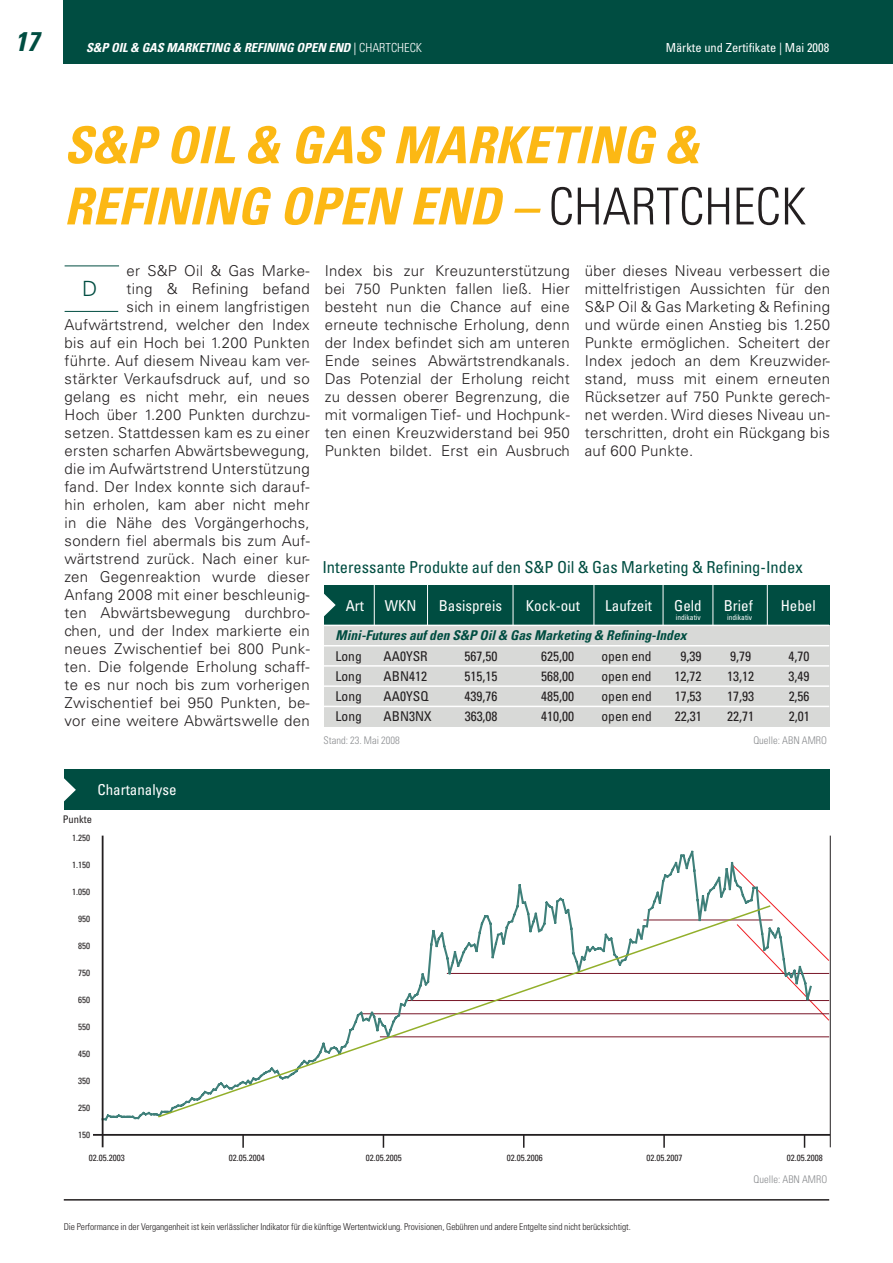
<style>
.page{position:relative;width:893px;height:1263px;background:#fff}
.page>*{position:absolute;margin:0;border:0;box-sizing:border-box;transform-origin:0 0}
.t1{font:italic 700 condensed 51px/61.2px "Univers LT Std";color:#fcb814}
.t2{font:italic 700 condensed 27px "Univers LT Std";color:#004d41}
.t3{font:300 21px "Univers LT Std";color:#004d41}
.t4{font:condensed 16.5px "Univers LT Std";color:#004d41}
.t5{font:300 15px/18px "Univers LT Std";letter-spacing:.02em;color:#231f20;text-align:justify}
.t6{font:condensed 15px "Univers LT Std";color:#fff}
.t7{font:condensed 13.5px "Univers LT Std";color:#231f20}
.t8{font:italic 700 condensed 13.5px "Univers LT Std";color:#004d41}
.t9{font:italic 700 condensed 12.45px "Univers LT Std";color:#fff}
.t10{font:condensed 12.45px "Univers LT Std";color:#fff}
.t11{font:300 condensed 10.5px "Univers LT Std";color:#8a8c8f}
.t12{font:condensed 10.5px "Univers LT Std";color:#231f20}
.t13{font:300 condensed 9.3px "Univers LT Std";letter-spacing:-.005em;color:#231f20}
.t14{font:condensed 9px "Univers LT Std";color:#231f20}
.t15{font:condensed 7.5px "Univers LT Std";color:#fff}
.s1{font-weight:400;font-style:normal}
.s2{font-weight:300;font-style:normal}
.s3{font-weight:300;font-style:normal;color:#231f20}
</style>
<div class="page">
<hr style="left:64px;top:1199px;width:765px;height:1px;background:#231f20">
<div style="left:64px;top:0;width:829px;height:63px;background:#004d41"></div>
<hr style="left:65px;top:265px;width:54px;height:1px;background:#004d41">
<hr style="left:65px;top:311px;width:53px;height:1px;background:#004d41">
<div style="left:324px;top:585px;width:505px;height:40px;background:#004d41"></div>
<div style="left:324px;top:625px;width:505px;height:101px;background:#d8d9d7"></div>
<hr style="left:324px;top:645px;width:505px;height:1px;background:#fff">
<hr style="left:324px;top:685px;width:505px;height:2px;background:#fff">
<hr style="left:324px;top:706px;width:505px;height:1px;background:#fff">
<hr style="left:324px;top:625px;width:505px;height:1px;background:#fff">
<hr style="left:324px;top:665px;width:505px;height:2px;background:#fff">
<svg style="left:324px;top:593px;width:12px;height:24px"></svg>
<hr style="left:374px;top:585px;width:1px;height:40px;background:#fff">
<hr style="left:427px;top:585px;width:1px;height:40px;background:#fff">
<hr style="left:513px;top:585px;width:1px;height:40px;background:#fff">
<hr style="left:594px;top:585px;width:1px;height:40px;background:#fff">
<hr style="left:663px;top:585px;width:1px;height:40px;background:#fff">
<hr style="left:712px;top:585px;width:1px;height:40px;background:#fff">
<hr style="left:767px;top:585px;width:1px;height:40px;background:#fff">
<div style="left:64px;top:770px;width:765px;height:40px;background:#004d41"></div>
<svg style="left:64px;top:778px;width:12px;height:23px"></svg>
<hr style="left:93px;top:1134px;width:737px;height:2px;background:#231f20">
<svg style="left:242px;top:1135px;width:2px;height:13px"></svg>
<svg style="left:383px;top:1136px;width:1px;height:12px"></svg>
<svg style="left:523px;top:1136px;width:1px;height:12px"></svg>
<svg style="left:663px;top:1135px;width:2px;height:13px"></svg>
<svg style="left:804px;top:1136px;width:1px;height:12px"></svg>
<hr style="left:830px;top:836px;width:1px;height:311px;background:#231f20">
<hr style="left:380px;top:1036px;width:449px;height:1px;background:#781627">
<svg style="left:101px;top:883px;width:464px;height:239px"></svg>
<svg style="left:652px;top:849px;width:178px;height:172px"></svg>
<hr style="left:102px;top:836px;width:2px;height:311px;background:#231f20">
<svg style="left:156px;top:904px;width:616px;height:215px"></svg>
<h2 class="t2" style="left:15px;top:25px;width:33px">17</h2>
<p class="t9" style="left:86px;top:39px;width:337px">S&amp;P OIL&amp; GAS MARKETING &amp; REFINING OPEN END <span class="s1">|</span> <span class="s2">C h a r t c h e c k</span></p>
<p class="t10" style="left:666px;top:39px;width:165px">Märkte und Zertifikate | Mai 2008</p>
<h1 class="t1" style="left:64px;top:114px;width:744px">S&amp;P OIL&amp; GAS MARKETING &amp;<br>REFINING OPEN END – <span class="s3">Chartcheck</span></h1>
<p class="t5" style="left:65px;top:262px;width:247px;text-align:right">er S&amp;P Oil &amp; Gas Marke-<br>ting &amp; Refining befand<br>sich in einem langfristigen<br>Aufwärtstrend, welcher den Index bis auf ein Hoch bei 1.200 Punkten führte. Auf diesem Niveau kam ver&shy;stärkter Verkaufsdruck auf, und so gelang es nicht mehr, ein neues<br>Hoch über 1.200 Punkten durchzu&shy;setzen. Stattdessen kam es zu einer ersten scharfen Abwärtsbewegung, die im Aufwärtstrend Unterstützung fand. Der Index konnte sich darauf&shy;hin erholen, kam aber nicht mehr in die Nähe des Vorgängerhochs, sondern fiel abermals bis zum Auf&shy;wärtstrend zurück. Nach einer kur&shy;zen Gegenreaktion wurde dieser<br>Anfang 2008 mit einer beschleunig&shy;ten Abwärtsbewegung durchbro&shy;chen, und der Index markierte ein neues Zwischentief bei 800 Punk&shy;ten. Die folgende Erholung schaff&shy;te es nur noch bis zum vorherigen<br>Zwischentief bei 950 Punkten, be&shy;vor eine weitere Abwärtswelle den</p>
<p class="t5" style="left:325px;top:262px;width:247px">Index bis zur Kreuzunterstützung bei 750 Punkten fallen ließ. Hier besteht nun die Chance auf eine erneute technische Erholung, denn der Index befindet sich am unteren Ende seines Abwärtstrendkanals.<br>Das Potenzial der Erholung reicht zu dessen oberer Begrenzung, die mit vormaligen Tief- und Hochpunk&shy;ten einen Kreuzwiderstand bei 950<br>Punkten bildet. Erst ein Ausbruch</p>
<p class="t5" style="left:585px;top:262px;width:247px">über dieses Niveau verbessert die mittelfristigen Aussichten für den S&amp;P Oil &amp; Gas Marketing &amp; Refining und würde einen Anstieg bis 1.250<br>Punkte ermöglichen. Scheitert der Index jedoch an dem Kreuzwider&shy;stand, muss mit einem erneuten Rücksetzer auf 750 Punkte gerech&shy;net werden. Wird dieses Niveau un&shy;terschritten, droht ein Rückgang bis auf 600 Punkte.</p>
<h3 class="t3" style="left:82px;top:276px;width:17px">D</h3>
<p class="t4" style="left:322px;top:557px;width:482px">Interessante Produkte auf den S&amp;P Oil &amp; Gas Marketing &amp; Refining-Index</p>
<p class="t6" style="left:346px;top:596px;width:20px">Art</p>
<p class="t6" style="left:385px;top:596px;width:33px">WKN</p>
<p class="t6" style="left:439px;top:596px;width:65px">Basispreis</p>
<p class="t6" style="left:526px;top:596px;width:56px">Kock-out</p>
<p class="t6" style="left:605px;top:596px;width:48px">Laufzeit</p>
<p class="t6" style="left:674px;top:596px;width:29px">Geld</p>
<p class="t6" style="left:724px;top:596px;width:31px">Brief</p>
<p class="t6" style="left:781px;top:596px;width:36px">Hebel</p>
<p class="t8" style="left:336px;top:627px;width:356px">MINI-FUTURESAUFDEN S&amp;P OIL&amp; GASMARKETING &amp; REFINING-INDEX</p>
<p class="t7" style="left:336px;top:647px;width:28px">Long</p>
<p class="t7" style="left:384px;top:647px;width:46px">AA0YSR</p>
<p class="t7" style="left:465px;top:647px;width:34px">567,50</p>
<p class="t7" style="left:541px;top:647px;width:34px">625,00</p>
<p class="t7" style="left:601px;top:647px;width:52px">open end</p>
<p class="t7" style="left:681px;top:647px;width:22px">9,39</p>
<p class="t7" style="left:730px;top:647px;width:22px">9,79</p>
<p class="t7" style="left:789px;top:647px;width:22px">4,70</p>
<p class="t7" style="left:336px;top:667px;width:28px">Long</p>
<p class="t7" style="left:384px;top:667px;width:45px">ABN412</p>
<p class="t7" style="left:465px;top:667px;width:34px">515,15</p>
<p class="t7" style="left:541px;top:667px;width:34px">568,00</p>
<p class="t7" style="left:601px;top:667px;width:52px">open end</p>
<p class="t7" style="left:675px;top:667px;width:28px">12,72</p>
<p class="t7" style="left:727px;top:667px;width:28px">13,12</p>
<p class="t7" style="left:789px;top:667px;width:22px">3,49</p>
<p class="t7" style="left:336px;top:688px;width:28px">Long</p>
<p class="t7" style="left:384px;top:688px;width:46px">AA0YSQ</p>
<p class="t7" style="left:465px;top:688px;width:34px">439,76</p>
<p class="t7" style="left:541px;top:688px;width:34px">485,00</p>
<p class="t7" style="left:601px;top:688px;width:52px">open end</p>
<p class="t7" style="left:675px;top:688px;width:28px">17,53</p>
<p class="t7" style="left:727px;top:688px;width:28px">17,93</p>
<p class="t7" style="left:789px;top:688px;width:22px">2,56</p>
<p class="t7" style="left:336px;top:708px;width:28px">Long</p>
<p class="t7" style="left:384px;top:708px;width:50px">ABN3NX</p>
<p class="t7" style="left:465px;top:708px;width:34px">363,08</p>
<p class="t7" style="left:541px;top:708px;width:34px">410,00</p>
<p class="t7" style="left:601px;top:708px;width:52px">open end</p>
<p class="t7" style="left:675px;top:708px;width:28px">22,31</p>
<p class="t7" style="left:727px;top:708px;width:28px">22,71</p>
<p class="t7" style="left:789px;top:708px;width:22px">2,01</p>
<p class="t11" style="left:324px;top:734px;width:78px">Stand: 23. Mai 2008</p>
<p class="t11" style="left:753px;top:734px;width:62px">Quelle: ABN AMRO</p>
<p class="t15" style="left:676px;top:613px;width:26px">indikativ</p>
<p class="t15" style="left:727px;top:613px;width:26px">indikativ</p>
<p class="t6" style="left:97px;top:780px;width:81px">Chartanalyse</p>
<p class="t12" style="left:63px;top:812px;width:31px">Punkte</p>
<p class="t14" style="left:72px;top:832px;width:19px">1.250</p>
<p class="t14" style="left:72px;top:859px;width:19px">1.150</p>
<p class="t14" style="left:72px;top:886px;width:19px">1.050</p>
<p class="t14" style="left:78px;top:913px;width:13px">950</p>
<p class="t14" style="left:78px;top:940px;width:13px">850</p>
<p class="t14" style="left:78px;top:967px;width:13px">750</p>
<p class="t14" style="left:78px;top:994px;width:13px">650</p>
<p class="t14" style="left:78px;top:1021px;width:13px">550</p>
<p class="t14" style="left:78px;top:1048px;width:13px">450</p>
<p class="t14" style="left:78px;top:1075px;width:13px">350</p>
<p class="t14" style="left:78px;top:1102px;width:13px">250</p>
<p class="t14" style="left:78px;top:1129px;width:13px">150</p>
<p class="t14" style="left:89px;top:1152px;width:37px">02.05.2003</p>
<p class="t14" style="left:229px;top:1152px;width:37px">02.05.2004</p>
<p class="t14" style="left:366px;top:1152px;width:37px">02.05.2005</p>
<p class="t14" style="left:507px;top:1152px;width:37px">02.05.2006</p>
<p class="t14" style="left:646px;top:1152px;width:37px">02.05.2007</p>
<p class="t14" style="left:787px;top:1152px;width:37px">02.05.2008</p>
<p class="t13" style="left:64px;top:1221px;width:569px">Die Performance in der Vergangenheit ist kein verlässlicher I ndikator für die künftige Wertentwicklung. Provisionen, Gebühren und andere Entgelte sind nicht berücksichtigt.</p>
<p class="t11" style="left:754px;top:1173px;width:62px">Quelle: ABN AMRO</p>
</div>
